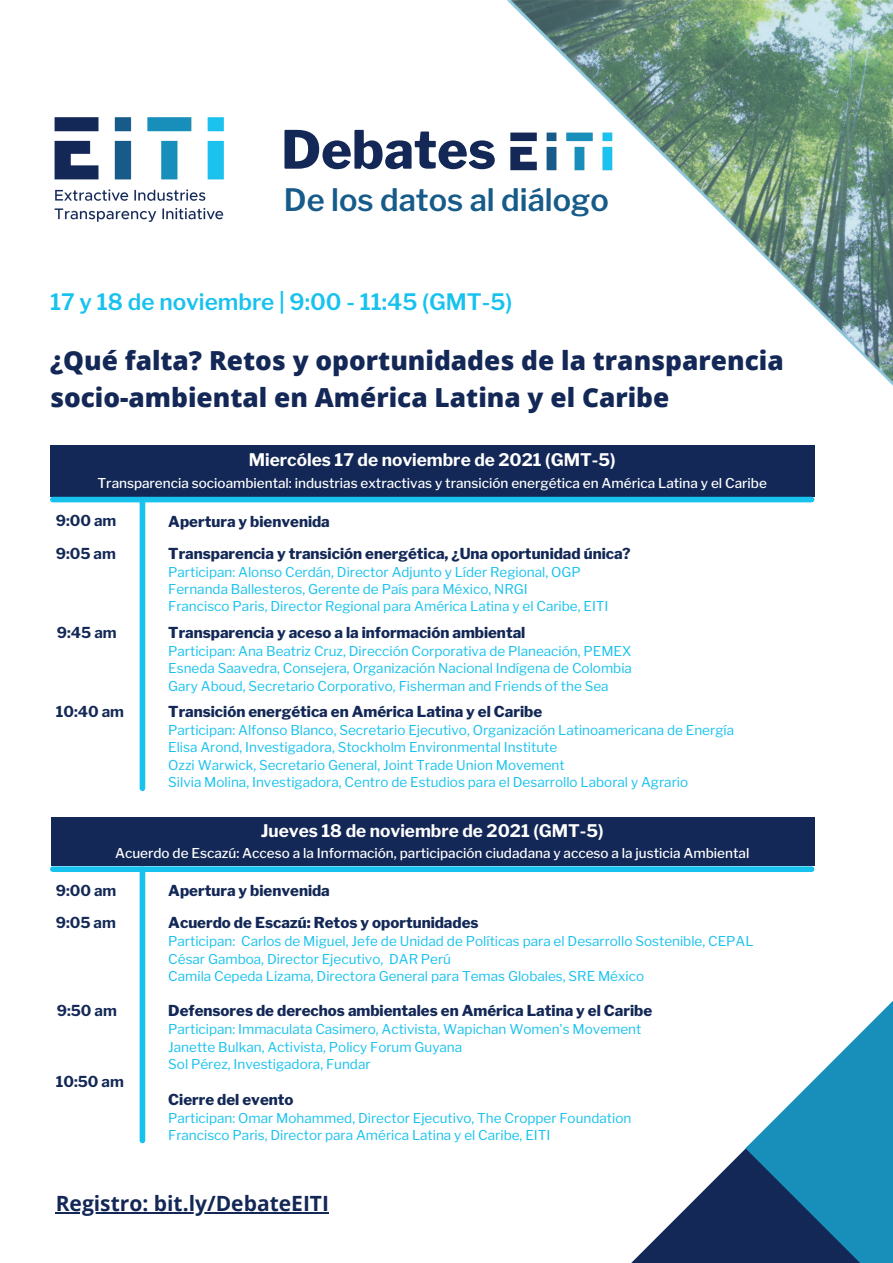
<style>
.page{position:relative;width:893px;height:1263px;background:#fff}
.page>*{position:absolute;margin:0;border:0;box-sizing:border-box;transform-origin:0 0}
.t1{font:800 52.35px "Libre Franklin";color:#132856}
.t2{font:600 30.75px "Libre Franklin";color:#165b89}
.t3{font:800 26.25px/36.6px "Open Sans";color:#132856}
.t4{font:600 22.5px "Libre Franklin";color:#18c2ee}
.t5{font:700 21px "Open Sans";color:#132856}
.t6{font:700 17.25px "Libre Franklin";color:#fff}
.t7{font:800 15px "Libre Franklin";color:#132856}
.t8{font:700 15px "Libre Franklin";color:#132856}
.t9{font:13.5px "Libre Franklin";color:#18c2ee}
.t10{font:500 13.5px "Libre Franklin";color:#fff}
.s1{color:#165b89}
.s2{color:#188fbb}
.s3{color:#18c2ee}
</style>
<div class="page">
<img style="left:54px;top:117px;width:170px;height:105px">
<img style="left:507px;top:0;width:386px;height:386px">
<div style="left:506px;top:119px;width:107px;height:63px;background:#fff"></div>
<img style="left:510px;top:130px;width:106px;height:41px">
<div style="left:50px;top:446px;width:764px;height:51px;background:#132856"></div>
<div style="left:53px;top:497px;width:758px;height:5px;background:#18c2ee"></div>
<hr style="left:56px;top:1212px;width:273px;height:1px;background:#132856">
<div style="left:140px;top:500px;width:5px;height:288px;background:#18c2ee"></div>
<div style="left:53px;top:866px;width:758px;height:6px;background:#18c2ee"></div>
<div style="left:51px;top:817px;width:763px;height:49px;background:#132856"></div>
<div style="left:140px;top:869px;width:5px;height:271px;background:#18c2ee"></div>
<svg style="left:631px;top:1149px;width:114px;height:114px"></svg>
<svg style="left:745px;top:1001px;width:148px;height:262px"></svg>
<p class="t1" style="left:281px;top:118px;width:332px">Debates E<span class="s1">I</span><span class="s2">T</span><span class="s3">I</span></p>
<p class="t2" style="left:284px;top:181px;width:326px">De los datos al diálogo</p>
<p class="t4" style="left:50px;top:288px;width:464px">17 y 18 de noviembre | 9:00 - 11:45 (GMT-5)</p>
<p class="t3" style="left:50px;top:342px;width:735px">¿Qué falta? Retos y oportunidades de la transparencia socio-ambiental en América Latina y el Caribe</p>
<p class="t6" style="left:249px;top:450px;width:368px">Miercóles 17 de noviembre de 2021 (GMT-5)</p>
<p class="t10" style="left:97px;top:475px;width:671px">Transparencia socioambiental: industrias extractivas y transición energética en América Latina y el Caribe</p>
<p class="t8" style="left:56px;top:512px;width:62px">9:00 am</p>
<p class="t7" style="left:168px;top:512px;width:163px">Apertura y bienvenida</p>
<p class="t8" style="left:56px;top:544px;width:62px">9:05 am</p>
<p class="t7" style="left:168px;top:544px;width:464px">Transparencia y transición energética, ¿Una oportunidad única?</p>
<p class="t9" style="left:168px;top:563px;width:414px">Participan: Alonso Cerdán, Director Adjunto y Líder Regional, OGP</p>
<p class="t9" style="left:168px;top:581px;width:361px">Fernanda Ballesteros, Gerente de País para México, NRGI</p>
<p class="t9" style="left:168px;top:598px;width:442px">Francisco Paris, Director Regional para América Latina y el Caribe, EITI</p>
<p class="t8" style="left:57px;top:623px;width:61px">9:45 am</p>
<p class="t8" style="left:56px;top:702px;width:70px">10:40 am</p>
<p class="t7" style="left:168px;top:623px;width:358px">Transparencia y aceso a la información ambiental</p>
<p class="t9" style="left:168px;top:643px;width:464px">Participan: Ana Beatriz Cruz, Dirección Corporativa de Planeación, PEMEX</p>
<p class="t9" style="left:168px;top:660px;width:465px">Esneda Saavedra, Consejera, Organización Nacional Indígena de Colombia</p>
<p class="t9" style="left:168px;top:677px;width:442px">Gary Aboud, Secretario Corporativo, Fisherman and Friends of the Sea</p>
<p class="t7" style="left:168px;top:702px;width:375px">Transición energética en América Latina y el Caribe</p>
<p class="t9" style="left:168px;top:722px;width:567px">Participan: Alfonso Blanco, Secretario Ejecutivo, Organización Latinoamericana de Energía</p>
<p class="t9" style="left:168px;top:739px;width:390px">Elisa Arond, Investigadora, Stockholm Environmental Institute</p>
<p class="t9" style="left:168px;top:757px;width:398px">Ozzi Warwick, Secretario General, Joint Trade Union Movement</p>
<p class="t9" style="left:168px;top:774px;width:521px">Silvia Molina, Investigadora, Centro de Estudios para el Desarrollo Laboral y Agrario</p>
<p class="t6" style="left:261px;top:820px;width:344px">Jueves 18 de noviembre de 2021 (GMT-5)</p>
<p class="t10" style="left:115px;top:845px;width:636px">Acuerdo de Escazú: Acceso a la Información, participación ciudadana y acceso a la justicia Ambiental</p>
<p class="t8" style="left:56px;top:881px;width:62px">9:00 am</p>
<p class="t7" style="left:168px;top:882px;width:163px">Apertura y bienvenida</p>
<p class="t8" style="left:56px;top:914px;width:62px">9:05 am</p>
<p class="t7" style="left:168px;top:914px;width:312px">Acuerdo de Escazú: Retos y oportunidades</p>
<p class="t9" style="left:168px;top:933px;width:587px">Participan: Carlos de Miguel, Jefe de Unidad de Políticas para el Desarrollo Sostenible, CEPAL</p>
<p class="t9" style="left:168px;top:950px;width:284px">César Gamboa, Director Ejecutivo, DAR Perú</p>
<p class="t9" style="left:168px;top:968px;width:477px">Camila Cepeda Lizama, Directora General para Temas Globales, SRE México</p>
<p class="t8" style="left:57px;top:1002px;width:62px">9:50 am</p>
<p class="t7" style="left:168px;top:1002px;width:485px">Defensores de derechos ambientales en América Latina y el Caribe</p>
<p class="t9" style="left:168px;top:1021px;width:474px">Participan: Immaculata Casimero, Activista, Wapichan Women's Movement</p>
<p class="t9" style="left:168px;top:1039px;width:295px">Janette Bulkan, Activista, Policy Forum Guyana</p>
<p class="t9" style="left:168px;top:1056px;width:204px">Sol Pérez, Investigadora, Fundar</p>
<p class="t8" style="left:56px;top:1072px;width:70px">10:50 am</p>
<p class="t7" style="left:168px;top:1090px;width:127px">Cierre del evento</p>
<p class="t9" style="left:168px;top:1109px;width:464px">Participan: Omar Mohammed, Director Ejecutivo, The Cropper Foundation</p>
<p class="t9" style="left:168px;top:1127px;width:384px">Francisco Paris, Director para América Latina y el Caribe, EITI</p>
<p class="t5" style="left:56px;top:1188px;width:275px">Registro: bit.ly/DebateEITI</p>
</div>
